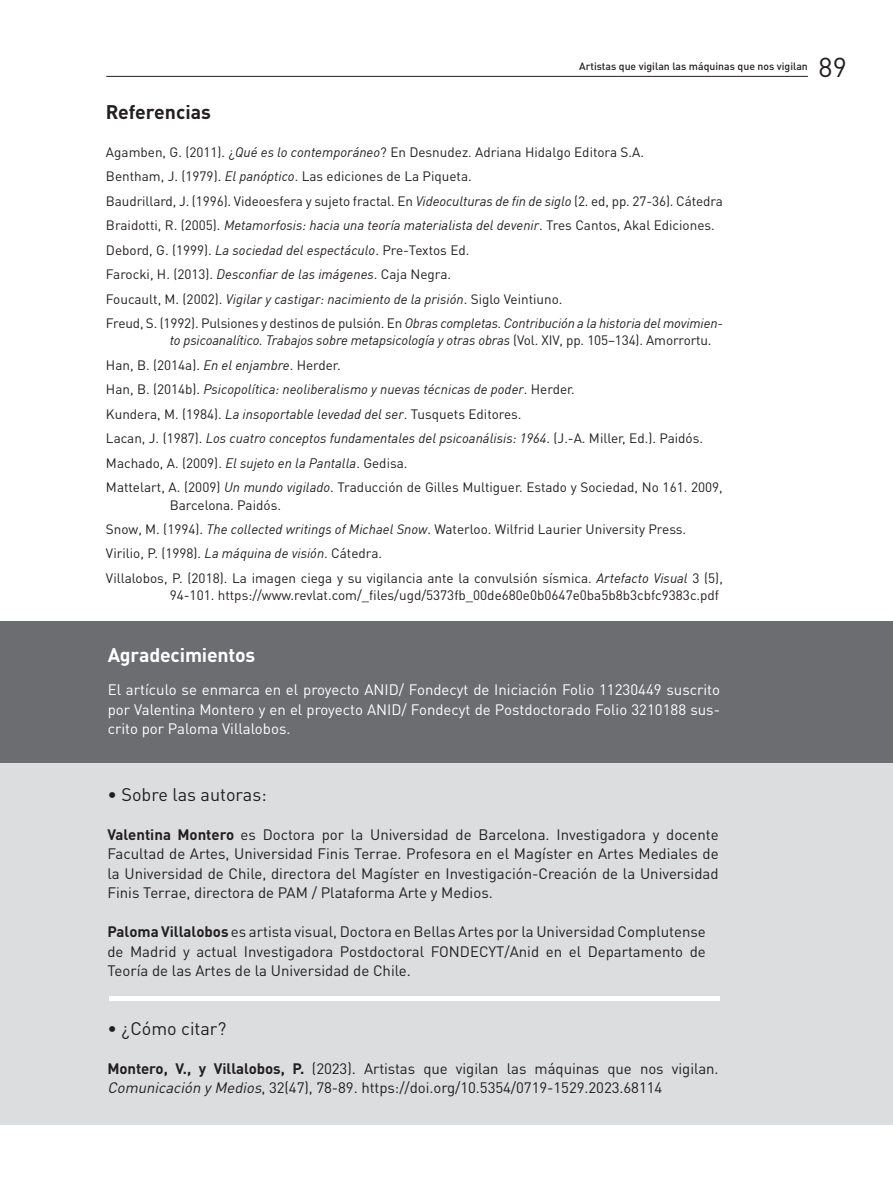
<style>
.page{position:relative;width:893px;height:1191px;background:#fff}
.page>*{position:absolute;margin:0;border:0;box-sizing:border-box;transform-origin:0 0}
.t1{font:27px "DIN Pro";color:#231f20}
.NOTAS{font:700 19.5px "DIN Pro";letter-spacing:-.01em;color:#fff}
.caja_textos{font:700 19.5px "DIN Pro";color:#231f20}
.caja_textos-2{font:18px "DIN Pro";color:#231f20}
.caja_textos-3{font:15px/19.5px "DIN Pro";letter-spacing:-.005em;color:#231f20;text-align:justify}
.TEXTO_GENEARL{font:15px/19.5px "DIN Pro";color:#231f20;text-align:justify}
.NOTAS_OK{font:15px/19.5px "DIN Pro";color:#fff;text-align:justify}
.caja_textos-4{font:13.5px/17.2px "DIN Pro";color:#231f20}
.caja_textos-5{font:italic 13.5px/17.2px "DIN";color:#231f20}
.t2{font:500 10.5px "DIN Pro";color:#231f20}
.s1{font-family:"DIN";font-style:italic}
.s2{font-family:"DIN Pro";font-style:normal}
.s3{font-weight:700}
.s4{font-style:italic}
</style>
<div class="page">
<hr style="left:106px;top:76px;width:702px;height:1px;background:#231f20">
<div style="left:0;top:760px;width:893px;height:364px;background:#dcdddf"></div>
<hr style="left:109px;top:996px;width:610px;height:4px;background:#fff">
<div style="left:0;top:621px;width:893px;height:141px;background:#6c6d70"></div>
<p class="t2" style="left:579px;top:57px;width:230px">Artistas que vigilan las máquinas que nos vigilan</p>
<h1 class="t1" style="left:819px;top:48px;width:30px">89</h1>
<p class="caja_textos" style="left:106px;top:96px;width:106px">Referencias</p>
<p class="caja_textos-4" style="left:106px;top:143px;width:540px">Agamben, G. (2011). ¿<span class="s1">Qué es lo contemporáneo</span>? En Desnudez. Adriana Hidalgo Editora S.A.</p>
<p class="caja_textos-4" style="left:106px;top:167px;width:367px">Bentham, J. (1979). <span class="s1">El panóptico</span>. Las ediciones de La Piqueta.</p>
<p class="caja_textos-4" style="left:106px;top:192px;width:618px">Baudrillard, J. (1996). Videoesfera y sujeto fractal. En <span class="s1">Videoculturas de fin de siglo</span> (2. ed, pp. 27-36). Cátedra</p>
<p class="caja_textos-5" style="left:106px;top:216px;width:610px"><span class="s2">Braidotti, R. (2005).</span> Metamorfosis: hacia una teoría materialista del devenir<span class="s2">. Tres Cantos, Akal Ediciones.</span></p>
<p class="caja_textos-4" style="left:106px;top:240px;width:365px">Debord, G. (1999). <span class="s1">La sociedad del espectáculo</span>. Pre-Textos Ed.</p>
<p class="caja_textos-4" style="left:106px;top:265px;width:347px">Farocki, H. (2013). <span class="s1">Desconfiar de las imágenes</span>. Caja Negra.</p>
<p class="caja_textos-5" style="left:106px;top:290px;width:458px"><span class="s2">Foucault, M. (2002).</span> Vigilar y castigar: nacimiento de la prisión<span class="s2">. Siglo Veintiuno.</span></p>
<p class="caja_textos-5" style="left:170px;top:314px;width:555px;text-indent:-64px"><span class="s2">Freud, S. (1992). Pulsiones y destinos de pulsión. En</span> Obras completas. Contribución a la historia del movimien&shy;to psicoanalítico. Trabajos sobre metapsicología y otras obras <span class="s2">(Vol. XIV, pp. 105–134). Amorrortu.</span></p>
<p class="caja_textos-4" style="left:106px;top:356px;width:236px">Han, B. (2014a). <span class="s1">En el enjambre</span>. Herder.</p>
<p class="caja_textos-5" style="left:106px;top:380px;width:470px"><span class="s2">Han, B. (2014b).</span> Psicopolítica: neoliberalismo y nuevas técnicas de poder<span class="s2">. Herder.</span></p>
<p class="caja_textos-4" style="left:106px;top:405px;width:417px">Kundera, M. (1984). <span class="s1">La insoportable levedad del ser</span>. Tusquets Editores.</p>
<p class="caja_textos-5" style="left:106px;top:429px;width:599px"><span class="s2">Lacan, J. (1987).</span> Los cuatro conceptos fundamentales del psicoanálisis: 1964<span class="s2">. (J.-A. Miller, Ed.). Paidós.</span></p>
<p class="caja_textos-4" style="left:106px;top:454px;width:303px">Machado, A. (2009). <span class="s1">El sujeto en la Pantalla</span>. Gedisa.</p>
<p class="caja_textos-4" style="left:170px;top:478px;width:555px;text-indent:-64px">Mattelart, A. (2009) <span class="s1">Un mundo vigilado</span>. Traducción de Gilles Multiguer. Estado y Sociedad, No 161. 2009,<br>Barcelona. Paidós.</p>
<p class="caja_textos-4" style="left:106px;top:520px;width:582px">Snow, M. (1994). <span class="s1">The collected writings of Michael Snow</span>. Waterloo. Wilfrid Laurier University Press.</p>
<p class="caja_textos-4" style="left:106px;top:544px;width:278px">Virilio, P. (1998). <span class="s1">La máquina de visión</span>. Cátedra.</p>
<p class="caja_textos-4" style="left:106px;top:569px;width:618px;text-align:right">Villalobos, P. (2018). La imagen ciega y su vigilancia ante la convulsión sísmica. <span class="s1">Artefacto Visual</span> 3 (5),<br>94-101. https://www.revlat.com/_files/ugd/5373fb_00de680e0b0647e0ba5b8b3cbfc9383c.pdf</p>
<p class="NOTAS" style="left:108px;top:639px;width:149px">Agradecimientos</p>
<p class="NOTAS_OK" style="left:108px;top:679px;width:614px">El artículo se enmarca en el proyecto ANID/ Fondecyt de Iniciación Folio 11230449 suscrito por Valentina Montero y en el proyecto ANID/ Fondecyt de Postdoctorado Folio 3210188 sus&shy;crito por Paloma Villalobos.</p>
<p class="caja_textos-2" style="left:107px;top:782px;width:161px">• Sobre las autoras:</p>
<p class="TEXTO_GENEARL" style="left:107px;top:824px;width:613px"><span class="s3">Valentina Montero</span> es Doctora por la Universidad de Barcelona. Investigadora y docente Facultad de Artes, Universidad Finis Terrae. Profesora en el Magíster en Artes Mediales de la Universidad de Chile, directora del Magíster en Investigación-Creación de la Universidad Finis Terrae, directora de PAM / Plataforma Arte y Medios.</p>
<p class="caja_textos-3" style="left:107px;top:921px;width:600px"><span class="s3">Paloma Villalobos</span> es artista visual, Doctora en Bellas Artes por la Universidad Complutense de Madrid y actual Investigadora Postdoctoral FONDECYT/Anid en el Departamento de Teoría de las Artes de la Universidad de Chile.</p>
<p class="caja_textos-2" style="left:107px;top:1016px;width:121px">• ¿Cómo citar?</p>
<p class="caja_textos-3" style="left:107px;top:1058px;width:613px"><span class="s3">Montero, V., y Villalobos, P.</span> (2023). Artistas que vigilan las máquinas que nos vigilan.<br><span class="s4">Comunicación yMedios</span>, 32(47), 78-89. https://doi.org/10.5354/0719-1529.2023.68114</p>
</div>
